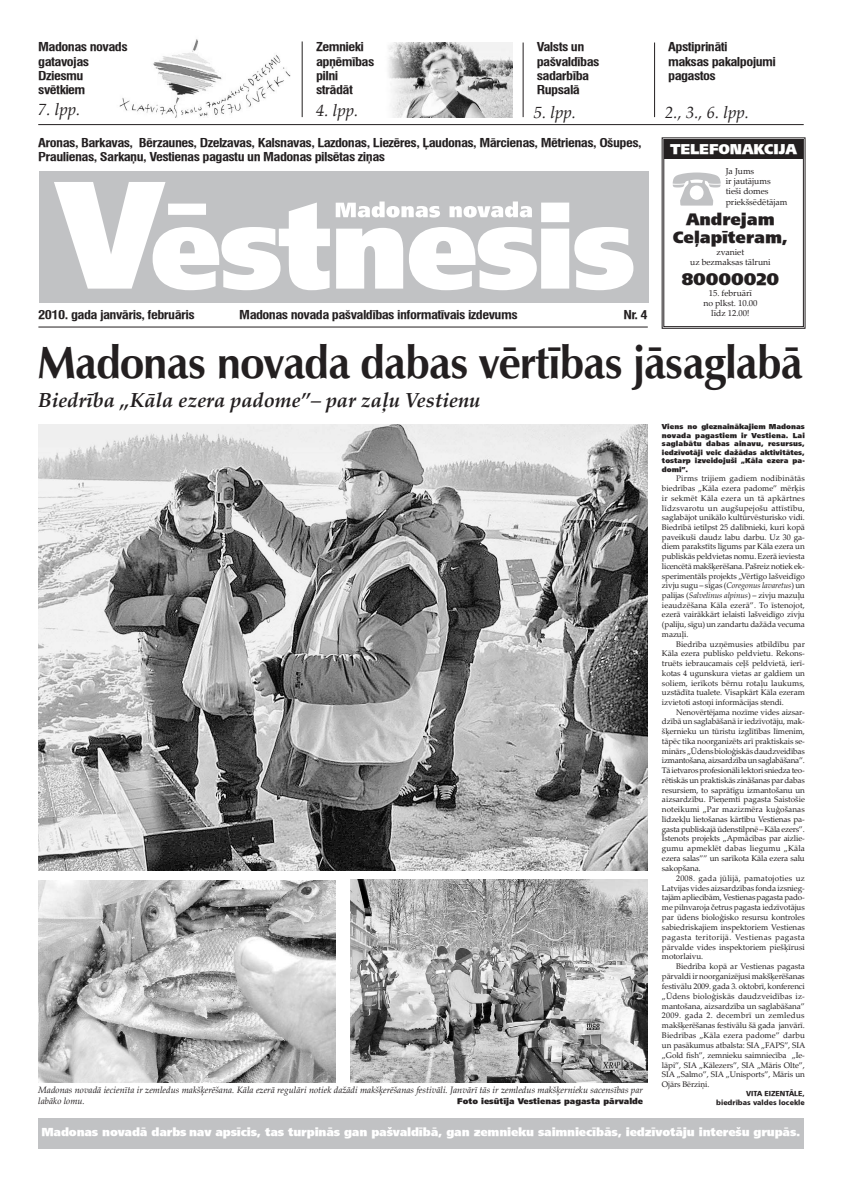
<style>
.page{position:relative;width:842px;height:1191px;background:#fff}
.page>*{position:absolute;margin:0;border:0;box-sizing:border-box;transform-origin:0 0}
.t1{font:700 45.5px "Zapf Humanist 601 TL";letter-spacing:-.02em;color:#231f20;scale:.95 1}
.t2{font:italic 700 20.3px "Palatino Linotype";letter-spacing:-.005em;color:#231f20}
.t3{font:italic 16.9px "Palatino Linotype";letter-spacing:-.005em;color:#231f20}
.t4{font:16.9px "Humanist 777 TL Extra Black B";letter-spacing:-.005em;color:#231f20}
.t5{font:16.4px/17.9px "Humanist 777 TL Extra Black B";letter-spacing:-.005em;color:#231f20;text-align:center}
.t6{font:14.1px "Humanist 777 TL Extra Black B";letter-spacing:-.005em;color:#fff}
.t7{font:700 condensed 11.8px/14.2px "Swiss 721 TL";letter-spacing:-.035em;color:#231f20;scale:1.22 1}
.t8{font:11.5px "Humanist 777 TL Extra Black B";letter-spacing:-.015em;color:#fff}
.t9{font:italic 9.2px/11px "Palatino Linotype";color:#231f20}
.t10{font:8.6px/10.4px "Palatino Linotype";letter-spacing:-.005em;color:#231f20;text-align:center}
.t11{font:8.2px "Humanist 777 TL Extra Black B";color:#231f20}
.t12{font:8.1px/9.8px "Palatino Linotype";letter-spacing:-.01em;color:#231f20;text-align:justify}
.t13{font:7.2px/8.6px "Humanist 777 TL Black B";color:#231f20;text-align:right}
.t14{font:7.1px/8.5px "Humanist 777 TL Extra Black B";letter-spacing:.005em;color:#231f20;text-align:justify}
.s1{font-style:italic}
</style>
<div class="page">
<img style="left:119px;top:39px;width:172px;height:79px">
<hr style="left:38px;top:124px;width:766px;height:1px;background:#231f20">
<hr style="left:38px;top:327px;width:610px;height:1px;background:#231f20">
<div style="left:38px;top:1118px;width:766px;height:30px;background:#c1c2c4"></div>
<hr style="left:302px;top:41px;width:1px;height:76px;background:#231f20">
<hr style="left:654px;top:43px;width:1px;height:74px;background:#231f20">
<hr style="left:523px;top:43px;width:1px;height:74px;background:#231f20">
<svg style="left:662px;top:137px;width:143px;height:192px"></svg>
<div style="left:39px;top:171px;width:609px;height:132px;background:#c1c2c4"></div>
<svg style="left:54px;top:182px;width:579px;height:108px"></svg>
<svg style="left:336px;top:201px;width:196px;height:16px"></svg>
<img style="left:38px;top:425px;width:610px;height:445px">
<img style="left:38px;top:880px;width:298px;height:202px">
<img style="left:350px;top:879px;width:298px;height:203px">
<img style="left:388px;top:43px;width:124px;height:74px">
<h3 class="t7" style="left:38px;top:40px;width:75px">Madonas novads gatavojas<br>Dziesmu svētkiem</h3>
<h3 class="t7" style="left:316px;top:40px;width:49px">Zemnieki apņēmības pilni strādāt</h3>
<h3 class="t7" style="left:537px;top:40px;width:53px">Valsts un pašvaldības sadarbība<br>Rupsalā</h3>
<h3 class="t7" style="left:668px;top:40px;width:90px">Apstiprināti<br>maksas pakalpojumi pagastos</h3>
<h3 class="t3" style="left:38px;top:97px;width:44px">7. lpp.</h3>
<h3 class="t3" style="left:316px;top:98px;width:44px">4. lpp.</h3>
<h3 class="t3" style="left:534px;top:100px;width:44px">5. lpp.</h3>
<h3 class="t3" style="left:665px;top:100px;width:85px">2., 3., 6. lpp.</h3>
<h3 class="t7" style="left:38px;top:136px;width:496px">Aronas, Barkavas, Bērzaunes, Dzelzavas, Kalsnavas, Lazdonas, Liezēres, Ļaudonas, Mārcienas, Mētrienas, Ošupes,<br>Praulienas, Sarkaņu, Vestienas pagastu un Madonas pilsētas ziņas</h3>
<h3 class="t7" style="left:38px;top:308px;width:130px">2010. gada janvāris, februāris</h3>
<h3 class="t7" style="left:623px;top:308px;width:22px">Nr. 4</h3>
<h3 class="t7" style="left:239px;top:308px;width:230px">Madonas novada pašvaldības informatīvais izdevums</h3>
<h3 class="t6" style="left:670px;top:140px;width:128px">TELEFONAKCIJA</h3>
<p class="t10" style="left:726px;top:165px;width:63px;text-align:left">Ja Jums<br>ir jautājums tieši domes priekšsēdētājam</p>
<h3 class="t5" style="left:673px;top:210px;width:117px">Andrejam<br>Ceļapīteram,</h3>
<p class="t10" style="left:690px;top:246px;width:82px">zvaniet<br>uz bezmaksas tālruni</p>
<h3 class="t4" style="left:682px;top:268px;width:99px">80000020</h3>
<p class="t10" style="left:703px;top:287px;width:56px">15. februārī no plkst. 10.00 līdz 12.00!</p>
<h1 class="t1" style="left:37px;top:333px;width:807px">Madonas novada dabas vērtības jāsaglabā</h1>
<h2 class="t2" style="left:38px;top:385px;width:444px">Biedrība „Kāla ezera padome”– par zaļu Vestienu</h2>
<p class="t9" style="left:38px;top:1084px;width:606px">Madonas novadā iecienīta ir zemledus makšķerēšana. Kāla ezerā regulāri notiek dažādi makšķerēšanas festivāli. Janvārī tās ir zemledus makšķernieku sacensības par labāko lomu.</p>
<p class="t11" style="left:457px;top:1096px;width:187px">Foto iesūtīja Vestienas pagasta pārvalde</p>
<p class="t14" style="left:662px;top:422px;width:144px">Viens no gleznainākajiem Madonas novada pagastiem ir Vestiena. Lai saglabātu dabas ainavu, resursus, iedzīvotāji veic dažādas aktivitātes, tostarp izveidojuši „Kāla ezera pa&shy;domi”.</p>
<p class="t12" style="left:662px;top:473px;width:144px;text-indent:14px">Pirms trijiem gadiem nodibinātās biedrības „Kāla ezera padome” mērķis ir sekmēt Kāla ezera un tā apkārtnes līdzsvarotu un augšupejošu attīstību, saglabājot unikālo kultūrvēsturisko vidi.<br>Biedrībā ietilpst 25 dalībnieki, kuri kopā paveikuši daudz labu darbu. Uz 30 ga&shy;diem parakstīts līgums par Kāla ezera un publiskās peldvietas nomu. Ezerā ieviesta licencētā makšķerēšana. Pašreiz notiek ek&shy;sperimentāls projekts „Vērtīgo lašveidīgo zivju sugu – sīgas (<span class="s1">Coregonus lavaretus</span>) un palijas (<span class="s1">Salvelinus alpinus</span>) – zivju mazuļu ieaudzēšana Kāla ezerā”. To īstenojot, ezerā vairākkārt ielaisti lašveidīgo zivju (paliju, sīgu) un zandartu dažāda vecuma mazuļi.</p>
<p class="t12" style="left:662px;top:638px;width:144px;text-indent:14px">Biedrība uzņēmusies atbildību par Kāla ezera publisko peldvietu. Rekons&shy;truēts iebraucamais ceļš peldvietā, ierī&shy;kotas 4 ugunskura vietas ar galdiem un soliem, ierīkots bērnu rotaļu laukums, uzstādīta tualete. Visapkārt Kāla ezeram izvietoti astoņi informācijas stendi.</p>
<p class="t12" style="left:662px;top:706px;width:144px;text-indent:14px">Nenovērtējama nozīme vides aizsar&shy;dzībā un saglabāšanā ir iedzīvotāju, mak&shy;šķernieku un tūristu izglītības līmenim, tāpēc tika noorganizēts arī praktiskais se&shy;minārs „Ūdens bioloģiskās daudzveidības izmantošana, aizsardzība un saglabāšana”.<br>Tā ietvaros profesionāli lektori sniedza teo&shy;rētiskās un praktiskās zināšanas par dabas resursiem, to saprātīgu izmantošanu un aizsardzību. Pieņemti pagasta Saistošie noteikumi „Par mazizmēra kuģošanas līdzekļu lietošanas kārtību Vestienas pa&shy;gasta publiskajā ūdenstilpnē – Kāla ezers”.<br>Īstenots projekts „Apmācības par aizlie&shy;gumu apmeklēt dabas liegumu „Kāla ezera salas”” un sarīkota Kāla ezera salu sakopšana.</p>
<p class="t12" style="left:662px;top:872px;width:144px;text-indent:14px">2008. gada jūlijā, pamatojoties uz Latvijas vides aizsardzības fonda izsnieg&shy;tajām apliecībām, Vestienas pagasta pado&shy;me pilnvaroja četrus pagasta iedzīvotājus par ūdens bioloģisko resursu kontroles sabiedriskajiem inspektoriem Vestienas pagasta teritorijā. Vestienas pagasta pārvalde vides inspektoriem piešķīrusi motorlaivu.</p>
<p class="t12" style="left:662px;top:961px;width:145px;text-indent:14px">Biedrība kopā ar Vestienas pagasta pārvaldi ir noorganizējusi makšķerēšanas festivālu 2009. gada 3. oktobrī, konferenci „Ūdens bioloģiskās daudzveidības iz&shy;mantošana, aizsardzība un saglabāšana” 2009. gada 2. decembrī un zemledus makšķerēšanas festivālu šā gada janvārī.<br>Biedrības „Kāla ezera padome” darbu un pasākumus atbalsta: SIA „FAPS”, SIA „Gold fish”, zemnieku saimniecība „Ie&shy;lāpi”, SIA „Kālezers”, SIA „Māris Olte”, SIA „Salmo”, SIA „Unisports”, Māris un Ojārs Bērziņi.</p>
<p class="t13" style="left:716px;top:1088px;width:90px">Vita Eizentāle, biedrības valdes locekle</p>
<h3 class="t8" style="left:41px;top:1124px;width:761px">Madonas novadā darbs nav apsīcis, tas turpinās gan pašvaldībā, gan zemnieku saimniecībās, iedzīvotāju interešu grupās.</h3>
</div>
